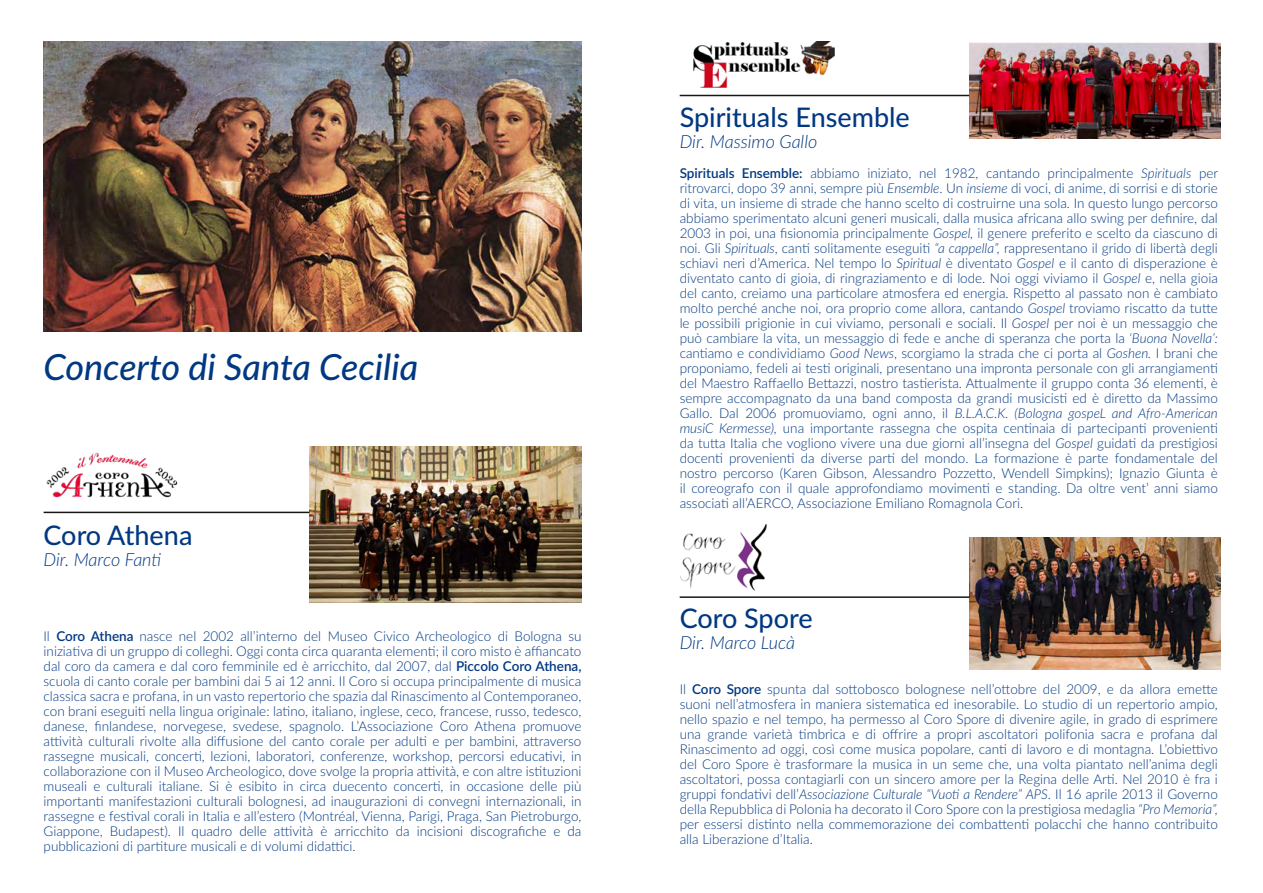
<style>
.page{position:relative;width:1263px;height:893px;background:#fff}
.page>*{position:absolute;margin:0;border:0;box-sizing:border-box;transform-origin:0 0}
.t1{font:italic 500 36px "Lato";color:#003882}
.t2{font:500 27px "Lato";color:#003882}
.t3{font:italic 300 18px "Lato";color:#003882}
.t4{font:300 13.5px/15px "Lato";color:#003882;text-align:justify}
.s1{font-weight:600}
.s2{font-style:italic}
</style>
<div class="page">
<img style="left:44px;top:41px;width:537px;height:291px">
<img style="left:309px;top:446px;width:272px;height:157px">
<img style="left:969px;top:43px;width:252px;height:96px">
<img style="left:969px;top:538px;width:251px;height:131px">
<img style="left:46px;top:452px;width:132px;height:46px">
<img style="left:680px;top:524px;width:87px;height:66px">
<hr style="left:44px;top:512px;width:265px;height:1px;background:#181613">
<hr style="left:680px;top:596px;width:289px;height:2px;background:#181613">
<hr style="left:680px;top:95px;width:289px;height:1px;background:#181613">
<img style="left:693px;top:41px;width:142px;height:47px">
<h1 class="t1" style="left:44px;top:341px;width:376px">Concerto di Santa Cecilia</h1>
<h2 class="t2" style="left:44px;top:516px;width:150px">Coro Athena</h2>
<h3 class="t3" style="left:44px;top:547px;width:119px">Dir. Marco Fanti</h3>
<p class="t4" style="left:44px;top:628px;width:539px">Il <span class="s1">Coro Athena</span> nasce nel 2002 all’interno del Museo Civico Archeologico di Bologna su iniziativa di un gruppo di colleghi. Oggi conta circa quaranta elementi; il coro misto è affiancato dal coro da camera e dal coro femminile ed è arricchito, dal 2007, dal <span class="s1">Piccolo Coro Athena, </span>scuola di canto corale per bambini dai 5 ai 12 anni. Il Coro si occupa principalmente di musica classica sacra e profana, in un vasto repertorio che spazia dal Rinascimento al Contemporaneo, con brani eseguiti nella lingua originale: latino, italiano, inglese, ceco, francese, russo, tedesco, danese, finlandese, norvegese, svedese, spagnolo. L’Associazione Coro Athena promuove attività culturali rivolte alla diffusione del canto corale per adulti e per bambini, attraverso rassegne musicali, concerti, lezioni, laboratori, conferenze, workshop, percorsi educativi, in collaborazione con il Museo Archeologico, dove svolge la propria attività, e con altre istituzioni museali e culturali italiane. Si è esibito in circa duecento concerti, in occasione delle più importanti manifestazioni culturali bolognesi, ad inaugurazioni di convegni internazionali, in rassegne e festival corali in Italia e all’estero (Montréal, Vienna, Parigi, Praga, San Pietroburgo, Giappone, Budapest). Il quadro delle attività è arricchito da incisioni discografiche e da pubblicazioni di partiture musicali e di volumi didattici.</p>
<h2 class="t2" style="left:680px;top:97px;width:232px">Spirituals Ensemble</h2>
<h3 class="t3" style="left:680px;top:129px;width:139px">Dir. Massimo Gallo</h3>
<p class="t4" style="left:680px;top:165px;width:540px"><span class="s1">Spirituals Ensemble:</span> abbiamo iniziato, nel 1982, cantando principalmente <span class="s2">Spirituals</span> per ritrovarci, dopo 39 anni, sempre più <span class="s2">Ensemble</span>. Un <span class="s2">insieme</span> di voci, di anime, di sorrisi e di storie di vita, un insieme di strade che hanno scelto di costruirne una sola. In questo lungo percorso abbiamo sperimentato alcuni generi musicali, dalla musica africana allo swing per definire, dal 2003 in poi, una fisionomia principalmente <span class="s2">Gospel,</span> il genere preferito e scelto da ciascuno di noi. Gli <span class="s2">Spirituals</span>, canti solitamente eseguiti <span class="s2">“a cappella”,</span> rappresentano il grido di libertà degli schiavi neri d’America. Nel tempo lo <span class="s2">Spiritual</span> è diventato <span class="s2">Gospel</span> e il canto di disperazione è diventato canto di gioia, di ringraziamento e di lode. Noi oggi viviamo il <span class="s2">Gospel</span> e, nella gioia del canto, creiamo una particolare atmosfera ed energia. Rispetto al passato non è cambiato molto perché anche noi, ora proprio come allora, cantando <span class="s2">Gospel</span> troviamo riscatto da tutte le possibili prigionie in cui viviamo, personali e sociali. Il <span class="s2">Gospel</span> per noi è un messaggio che può cambiare la vita, un messaggio di fede e anche di speranza che porta la <span class="s2">‘Buona Novella’: </span>cantiamo e condividiamo <span class="s2">Good News</span>, scorgiamo la strada che ci porta al <span class="s2">Goshen.</span> I brani che proponiamo, fedeli ai testi originali, presentano una impronta personale con gli arrangiamenti del Maestro Raffaello Bettazzi, nostro tastierista. Attualmente il gruppo conta 36 elementi, è sempre accompagnato da una band composta da grandi musicisti ed è diretto da Massimo Gallo. Dal 2006 promuoviamo, ogni anno, il <span class="s2">B.L.A.C.K. (Bologna gospeL and Afro-American musiC Kermesse),</span> una importante rassegna che ospita centinaia di partecipanti provenienti da tutta Italia che vogliono vivere una due giorni all’insegna del <span class="s2">Gospel</span> guidati da prestigiosi docenti provenienti da diverse parti del mondo. La formazione è parte fondamentale del nostro percorso (Karen Gibson, Alessandro Pozzetto, Wendell Simpkins); Ignazio Giunta è il coreografo con il quale approfondiamo movimenti e standing. Da oltre vent’ anni siamo associati all’AERCO, Associazione Emiliano Romagnola Cori.</p>
<h2 class="t2" style="left:680px;top:598px;width:135px">Coro Spore</h2>
<h3 class="t3" style="left:680px;top:630px;width:117px">Dir. Marco Lucà</h3>
<p class="t4" style="left:680px;top:681px;width:540px">Il <span class="s1">Coro Spore</span> spunta dal sottobosco bolognese nell’ottobre del 2009, e da allora emette suoni nell’atmosfera in maniera sistematica ed inesorabile. Lo studio di un repertorio ampio, nello spazio e nel tempo, ha permesso al Coro Spore di divenire agile, in grado di esprimere una grande varietà timbrica e di offrire a propri ascoltatori polifonia sacra e profana dal Rinascimento ad oggi, così come musica popolare, canti di lavoro e di montagna. L’obiettivo del Coro Spore è trasformare la musica in un seme che, una volta piantato nell’anima degli ascoltatori, possa contagiarli con un sincero amore per la Regina delle Arti. Nel 2010 è fra i gruppi fondativi dell’<span class="s2">Associazione Culturale “Vuoti a Rendere” APS</span>. Il 16 aprile 2013 il Governo della Repubblica di Polonia ha decorato il Coro Spore con la prestigiosa medaglia <span class="s2">“Pro Memoria”, </span>per essersi distinto nella commemorazione dei combattenti polacchi che hanno contribuito alla Liberazione d’Italia.</p>
</div>
